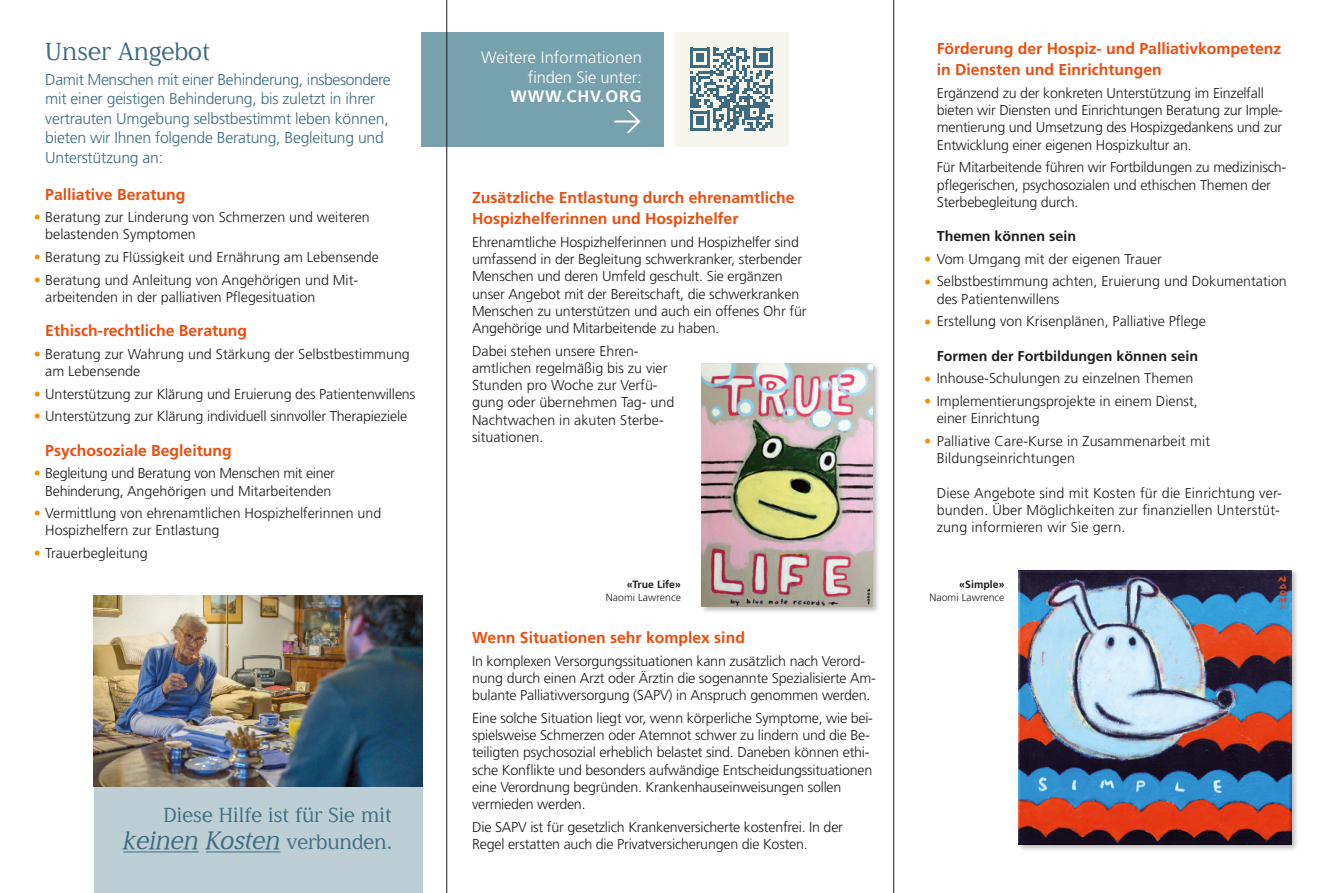
<style>
.page{position:relative;width:1327px;height:893px;background:#fff}
.page>*{position:absolute;margin:0;border:0;box-sizing:border-box;transform-origin:0 0}
.t1{font:italic 25.5px "Liebling";letter-spacing:.005em;color:#3d6c82}
.t2{font:25.5px "Liebling Roman";color:#3d6c82}
.t3{font:21px "Liebling Roman";letter-spacing:.005em;color:#3d6c82}
.t4{font:300 16.5px/19.5px "Frutiger LT Pro";letter-spacing:.005em;color:#fff;text-align:right}
.t5{font:700 16.5px "Frutiger LT Pro";letter-spacing:.05em;color:#fff}
.t6{font:700 15.75px/21px "Frutiger LT Pro";color:#e94e0f}
.t7{font:300 15.75px/19.5px "Frutiger LT Pro";letter-spacing:-.015em;color:#3d6c82}
.t8{font:300 14.25px/17.2px "Frutiger LT Pro";letter-spacing:-.01em;color:#1d1d1b}
.t9{font:300 14.25px/17.2px "Frutiger LT Pro";letter-spacing:.01em;color:#1d1d1b}
.t10{font:700 14.25px "Frutiger LT Pro";color:#1d1d1b}
.t11{font:300 10.5px "Frutiger LT Pro";letter-spacing:.005em;color:#1d1d1b}
.t12{font:700 10.5px "Frutiger LT Pro";letter-spacing:.005em;color:#1d1d1b}
.s1{color:#f39200}
.s2{font-family:"Liebling Roman";font-style:normal;font-size:21px}
</style>
<div class="page">
<div style="left:1017px;top:568px;width:282px;height:283px;background:#1d1d1b;opacity:.3"></div>
<img style="left:1018px;top:570px;width:273px;height:274px">
<div style="left:700px;top:362px;width:180px;height:253px;background:#1d1d1b;opacity:.3"></div>
<img style="left:702px;top:364px;width:171px;height:243px">
<div style="left:421px;top:32px;width:242px;height:115px;background:#77a1ad"></div>
<div style="left:674px;top:32px;width:115px;height:115px;background:#f6f5ee"></div>
<svg style="left:690px;top:48px;width:83px;height:83px"></svg>
<svg style="left:614px;top:110px;width:26px;height:23px"></svg>
<div style="left:94px;top:787px;width:328px;height:106px;background:#bdced4"></div>
<img style="left:94px;top:595px;width:328px;height:192px">
<hr style="left:123px;top:852px;width:76px;height:1px;background:#3d6c82">
<hr style="left:206px;top:852px;width:74px;height:1px;background:#3d6c82">
<hr style="left:893px;top:0;width:1px;height:893px;background:#1d1d1b">
<hr style="left:446px;top:0;width:1px;height:893px;background:#1d1d1b">
<h1 class="t2" style="left:45px;top:38px;width:166px">Unser Angebot</h1>
<p class="t7" style="left:45px;top:70px;width:347px">Damit Menschen mit einer Behinderung, insbesondere mit einer geistigen Behinderung, bis zuletzt in ihrer vertrauten Umgebung selbstbestimmt leben können, bieten wir Ihnen folgende Beratung, Begleitung und Unterstützung an:</p>
<p class="t6" style="left:45px;top:184px;width:142px">Palliative Beratung</p>
<p class="t8" style="left:45px;top:209px;width:326px;text-indent:-11px"><span class="s1">•</span> Beratung zur Linderung von Schmerzen und weiteren belastenden Symptomen</p>
<p class="t8" style="left:34px;top:248px;width:347px"><span class="s1">•</span> Beratung zu Flüssigkeit und Ernährung am Lebensende</p>
<p class="t8" style="left:45px;top:271px;width:313px;text-indent:-11px"><span class="s1">•</span> Beratung und Anleitung von Angehörigen und Mit&shy;arbeitenden in der palliativen Pflegesituation</p>
<p class="t6" style="left:45px;top:320px;width:203px">Ethisch-rechtliche Beratung</p>
<p class="t8" style="left:45px;top:345px;width:366px;text-indent:-11px"><span class="s1">•</span> Beratung zur Wahrung und Stärkung der Selbstbestimmung am Lebensende</p>
<p class="t8" style="left:34px;top:385px;width:383px"><span class="s1">•</span> Unterstützung zur Klärung und Eruierung des Patientenwillens</p>
<p class="t8" style="left:34px;top:408px;width:375px"><span class="s1">•</span> Unterstützung zur Klärung individuell sinnvoller Therapieziele</p>
<p class="t6" style="left:45px;top:440px;width:188px">Psychosoziale Begleitung</p>
<p class="t8" style="left:34px;top:465px;width:303px;text-align:center"><span class="s1">•</span> Begleitung und Beratung von Menschen mit einer<br>Behinderung, Angehörigen und Mitarbeitenden</p>
<p class="t8" style="left:45px;top:505px;width:338px;text-indent:-11px"><span class="s1">•</span> Vermittlung von ehrenamtlichen Hospizhelferinnen und<br>Hospizhelfern zur Entlastung</p>
<p class="t8" style="left:34px;top:544px;width:115px"><span class="s1">•</span> Trauerbegleitung</p>
<h2 class="t3" style="left:163px;top:804px;width:230px">Diese Hilfe ist für Sie mit</h2>
<h1 class="t1" style="left:123px;top:827px;width:270px">keinen Kosten <span class="s2">verbunden.</span></h1>
<p class="t4" style="left:481px;top:48px;width:162px">Weitere Informationen finden Sie unter:</p>
<p class="t5" style="left:510px;top:87px;width:133px">WWW.CHV.ORG</p>
<p class="t6" style="left:472px;top:187px;width:324px">Zusätzliche Entlastung durch ehrenamtliche<br>Hospizhelferinnen und Hospizhelfer</p>
<p class="t8" style="left:472px;top:233px;width:336px">Ehrenamtliche Hospizhelferinnen und Hospizhelfer sind umfassend in der Begleitung schwerkranker, sterbender Menschen und deren Umfeld geschult. Sie ergänzen unser Angebot mit der Bereitschaft, die schwerkranken Menschen zu unterstützen und auch ein offenes Ohr für Angehörige und Mitarbeitende zu haben.</p>
<p class="t8" style="left:472px;top:342px;width:204px">Dabei stehen unsere Ehren&shy;amtlichen regelmäßig bis zu vier<br>Stunden pro Woche zur Verfü&shy;gung oder übernehmen Tag- und<br>Nachtwachen in akuten Sterbe&shy;situationen.</p>
<p class="t12" style="left:627px;top:578px;width:56px">«True Life»</p>
<p class="t11" style="left:606px;top:591px;width:77px">Naomi Lawrence</p>
<p class="t6" style="left:472px;top:627px;width:274px">Wenn Situationen sehr komplex sind</p>
<p class="t8" style="left:472px;top:652px;width:405px">In komplexen Versorgungssituationen kann zusätzlich nach Verord&shy;nung durch einen Arzt oder Ärztin die sogenannte Spezialisierte Am&shy;bulante Palliativversorgung (SAPV) in Anspruch genommen werden.</p>
<p class="t8" style="left:472px;top:709px;width:402px">Eine solche Situation liegt vor, wenn körperliche Symptome, wie bei&shy;spielsweise Schmerzen oder Atemnot schwer zu lindern und die Be&shy;teiligten psychosozial erheblich belastet sind. Daneben können ethi&shy;sche Konflikte und besonders aufwändige Entscheidungssituationen eine Verordnung begründen. Krankenhauseinweisungen sollen vermieden werden.</p>
<p class="t8" style="left:472px;top:818px;width:372px">Die SAPV ist für gesetzlich Krankenversicherte kostenfrei. In der<br>Regel erstatten auch die Privatversicherungen die Kosten.</p>
<p class="t6" style="left:936px;top:38px;width:346px">Förderung der Hospiz- und Palliativkompetenz in Diensten und Einrichtungen</p>
<p class="t8" style="left:936px;top:84px;width:347px">Ergänzend zu der konkreten Unterstützung im Einzelfall bieten wir Diensten und Einrichtungen Beratung zur Imple&shy;mentierung und Umsetzung des Hospizgedankens und zur Entwicklung einer eigenen Hospizkultur an.</p>
<p class="t8" style="left:936px;top:159px;width:351px">Für Mitarbeitende führen wir Fortbildungen zu medizinisch&shy;pflegerischen, psychosozialen und ethischen Themen der<br>Sterbebegleitung durch.</p>
<p class="t10" style="left:936px;top:228px;width:141px">Themen können sein</p>
<p class="t8" style="left:924px;top:250px;width:239px"><span class="s1">•</span> Vom Umgang mit der eigenen Trauer</p>
<p class="t8" style="left:936px;top:273px;width:351px;text-indent:-13px"><span class="s1">•</span> Selbstbestimmung achten, Eruierung und Dokumentation des Patientenwillens</p>
<p class="t8" style="left:924px;top:313px;width:283px"><span class="s1">•</span> Erstellung von Krisenplänen, Palliative Pflege</p>
<p class="t10" style="left:936px;top:347px;width:263px">Formen der Fortbildungen können sein</p>
<p class="t8" style="left:924px;top:370px;width:271px"><span class="s1">•</span> Inhouse-Schulungen zu einzelnen Themen</p>
<p class="t8" style="left:936px;top:392px;width:263px;text-indent:-13px"><span class="s1">•</span> Implementierungsprojekte in einem Dienst, einer Einrichtung</p>
<p class="t9" style="left:936px;top:432px;width:275px;text-indent:-13px"><span class="s1">•</span> Palliative Care-Kurse in Zusammenarbeit mit<br>Bildungseinrichtungen</p>
<p class="t9" style="left:936px;top:484px;width:347px">Diese Angebote sind mit Kosten für die Einrichtung ver&shy;bunden. Über Möglichkeiten zur finanziellen Unterstüt&shy;zung informieren wir Sie gern.</p>
<p class="t12" style="left:959px;top:578px;width:47px">«Simple»</p>
<p class="t11" style="left:929px;top:591px;width:77px">Naomi Lawrence</p>
</div>
